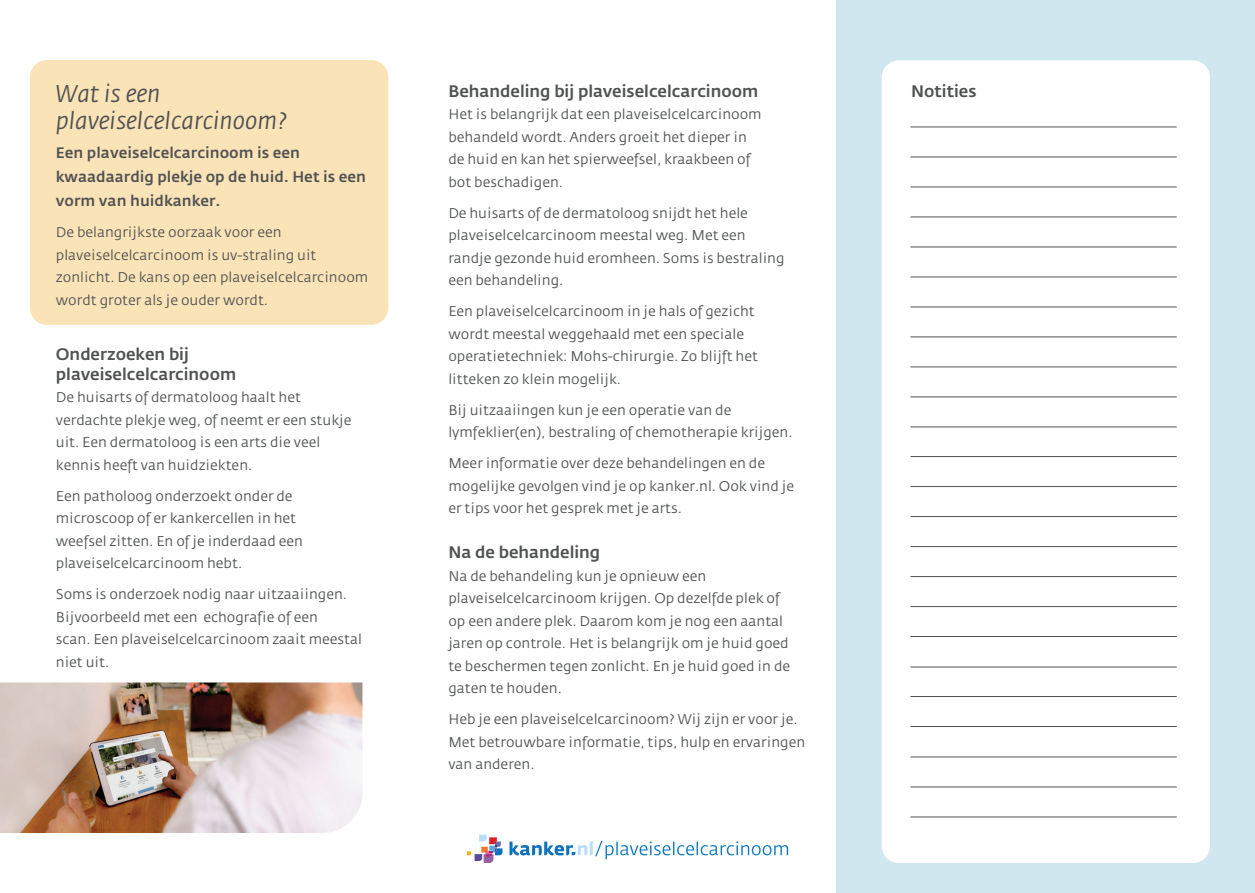
<style>
.page{position:relative;width:1255px;height:893px;background:#fff}
.page>*{position:absolute;margin:0;border:0;box-sizing:border-box;transform-origin:0 0}
.t1{font:italic 24px/27px "KWF Fedra Sans";color:#505252}
.t2{font:500 16.5px/19.5px "Fedra Sans Std";color:#505252}
.t3{font:500 15px/24px "KWF Fedra Sans";color:#505252}
.t4{font:13.95px/22.5px "KWF Fedra Sans";color:#505252}
</style>
<div class="page">
<div style="left:836px;top:0;width:418px;height:893px;background:#d1e7f0"></div>
<div style="left:30px;top:60px;width:358px;height:265px;background:#fbe3b8;border-radius:17px"></div>
<div style="left:881px;top:60px;width:328px;height:803px;background:#fff;border-radius:17px"></div>
<hr style="left:910px;top:127px;width:266px;height:1px;background:#505252">
<hr style="left:910px;top:157px;width:266px;height:1px;background:#505252">
<hr style="left:910px;top:187px;width:266px;height:1px;background:#505252">
<hr style="left:910px;top:217px;width:266px;height:1px;background:#505252">
<hr style="left:910px;top:247px;width:266px;height:1px;background:#505252">
<hr style="left:910px;top:277px;width:266px;height:1px;background:#505252">
<hr style="left:910px;top:307px;width:266px;height:1px;background:#505252">
<hr style="left:910px;top:337px;width:266px;height:1px;background:#505252">
<hr style="left:910px;top:367px;width:266px;height:1px;background:#505252">
<hr style="left:910px;top:397px;width:266px;height:1px;background:#505252">
<hr style="left:910px;top:427px;width:266px;height:1px;background:#505252">
<hr style="left:910px;top:456px;width:266px;height:1px;background:#505252">
<hr style="left:910px;top:486px;width:266px;height:1px;background:#505252">
<hr style="left:910px;top:516px;width:266px;height:1px;background:#505252">
<hr style="left:910px;top:546px;width:266px;height:1px;background:#505252">
<hr style="left:910px;top:576px;width:266px;height:1px;background:#505252">
<hr style="left:910px;top:606px;width:266px;height:1px;background:#505252">
<hr style="left:910px;top:636px;width:266px;height:1px;background:#505252">
<hr style="left:910px;top:696px;width:266px;height:1px;background:#505252">
<hr style="left:910px;top:726px;width:266px;height:1px;background:#505252">
<hr style="left:910px;top:667px;width:266px;height:1px;background:#505252">
<hr style="left:910px;top:757px;width:266px;height:1px;background:#505252">
<hr style="left:910px;top:787px;width:266px;height:1px;background:#505252">
<hr style="left:910px;top:817px;width:266px;height:1px;background:#505252">
<img style="left:0;top:682px;width:362px;height:151px">
<svg style="left:467px;top:835px;width:35px;height:28px"></svg>
<svg style="left:509px;top:841px;width:279px;height:18px"></svg>
<h1 class="t1" style="left:56px;top:81px;width:232px">Wat is een plaveiselcelcarcinoom?</h1>
<p class="t3" style="left:56px;top:141px;width:312px">Een plaveiselcelcarcinoom is een kwaadaardig plekje op de huid. Het is een vorm van huidkanker.</p>
<p class="t4" style="left:56px;top:222px;width:314px">De belangrijkste oorzaak voor een plaveiselcelcarcinoom is uv-straling uit zonlicht. De kans op een plaveiselcelcarcinoom wordt groter als je ouder wordt.</p>
<p class="t2" style="left:56px;top:345px;width:182px">Onderzoeken bij plaveiselcelcarcinoom</p>
<p class="t4" style="left:56px;top:387px;width:297px">De huisarts of dermatoloog haalt het verdachte plekje weg, of neemt er een stukje uit. Een dermatoloog is een arts die veel kennis heeft van huidziekten.</p>
<p class="t4" style="left:56px;top:485px;width:248px">Een patholoog onderzoekt onder de microscoop of er kankercellen in het weefsel zitten. En of je inderdaad een plaveiselcelcarcinoom hebt.</p>
<p class="t4" style="left:56px;top:584px;width:307px">Soms is onderzoek nodig naar uitzaaiingen.<br>Bijvoorbeeld met een echografie of een<br>scan. Een plaveiselcelcarcinoom zaait meestal niet uit.</p>
<p class="t2" style="left:448px;top:81px;width:311px">Behandeling bij plaveiselcelcarcinoom</p>
<p class="t4" style="left:448px;top:104px;width:315px">Het is belangrijk dat een plaveiselcelcarcinoom behandeld wordt. Anders groeit het dieper in de huid en kan het spierweefsel, kraakbeen of bot beschadigen.</p>
<p class="t4" style="left:448px;top:202px;width:338px">De huisarts of de dermatoloog snijdt het hele plaveiselcelcarcinoom meestal weg. Met een randje gezonde huid eromheen. Soms is bestraling een behandeling.</p>
<p class="t4" style="left:448px;top:301px;width:311px">Een plaveiselcelcarcinoom in je hals of gezicht wordt meestal weggehaald met een speciale operatietechniek: Mohs-chirurgie. Zo blijft het litteken zo klein mogelijk.</p>
<p class="t4" style="left:448px;top:399px;width:346px">Bij uitzaaiingen kun je een operatie van de lymfeklier(en), bestraling of chemotherapie krijgen.</p>
<p class="t4" style="left:448px;top:453px;width:347px">Meer informatie over deze behandelingen en de mogelijke gevolgen vind je op kanker.nl. Ook vind je er tips voor het gesprek met je arts.</p>
<p class="t2" style="left:448px;top:543px;width:153px">Na de behandeling</p>
<p class="t4" style="left:448px;top:565px;width:343px">Na de behandeling kun je opnieuw een plaveiselcelcarcinoom krijgen. Op dezelfde plek of op een andere plek. Daarom kom je nog een aantal jaren op controle. Het is belangrijk om je huid goed te beschermen tegen zonlicht. En je huid goed in de gaten te houden.</p>
<p class="t4" style="left:448px;top:709px;width:358px">Heb je een plaveiselcelcarcinoom? Wij zijn er voor je.<br>Met betrouwbare informatie, tips, hulp en ervaringen van anderen.</p>
<p class="t2" style="left:911px;top:82px;width:67px">Notities</p>
</div>
